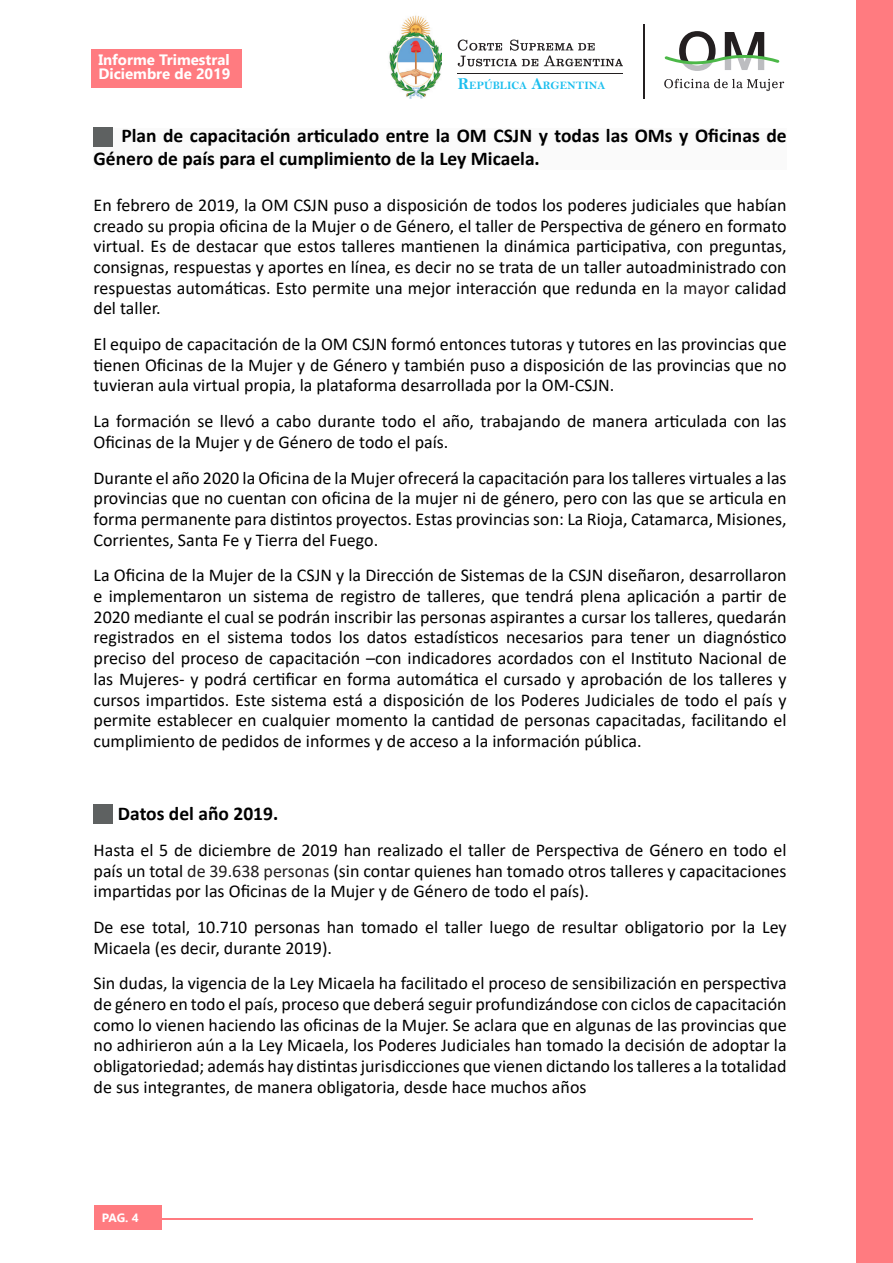
<style>
.page{position:relative;width:893px;height:1263px;background:#fff}
.page>*{position:absolute;margin:0;border:0;box-sizing:border-box;transform-origin:0 0}
.t1{font:700 19.5px/22.4px "Calibri";color:#000}
.t2{font:18px/20.7px "Calibri";color:#000;text-align:justify}
.t3{font:700 15px/13.5px "Gadugi";color:#fff}
.t4{font:700 12px "Gadugi";color:#fff}
.t5{font:11.4px "Bell MT Bold";color:#1abeee}
.s1{font-size:16.5px}
.s2{color:#231f20}
</style>
<div class="page">
<hr style="left:147px;top:1218px;width:605px;height:2px;background:#ff7b80">
<div style="left:94px;top:1205px;width:67px;height:25px;background:#ff7b80"></div>
<div style="left:857px;top:0;width:36px;height:1263px;background:#ff7b80"></div>
<svg style="left:664px;top:79px;width:120px;height:12px"></svg>
<svg style="left:664px;top:31px;width:115px;height:40px"></svg>
<img style="left:389px;top:15px;width:52px;height:83px">
<svg style="left:458px;top:40px;width:165px;height:27px"></svg>
<hr style="left:458px;top:73px;width:165px;height:1px;background:#231f20">
<hr style="left:643px;top:24px;width:1px;height:75px;background:#231f20">
<div style="left:91px;top:49px;width:151px;height:38px;background:#ff7b80"></div>
<div style="left:94px;top:128px;width:693px;height:41px;background:#fafafa"></div>
<div style="left:94px;top:126px;width:19px;height:20px;background:#5e6161"></div>
<div style="left:94px;top:804px;width:19px;height:20px;background:#5e6161"></div>
<p class="t3" style="left:98px;top:53px;width:134px">Informe Trimestral<br>Diciembre de 2019</p>
<p class="t5" style="left:458px;top:79px;width:149px"><span class="s1">R</span>EPÚBLICA <span class="s1">A</span>RGENTINA</p>
<p class="t1" style="left:94px;top:124px;width:695px;text-indent:28px">Plan de capacitación articulado entre la OM CSJN y todas las OMs y Oficinas de<br>Género de país para el cumplimiento de la Ley Micaela.</p>
<p class="t2" style="left:94px;top:194px;width:695px">En febrero de 2019, la OM CSJN puso a disposición de todos los poderes judiciales que habían creado su propia oficina de la Mujer o de Género, el taller de Perspectiva de género en formato virtual. Es de destacar que estos talleres mantienen la dinámica participativa, con preguntas, consignas, respuestas y aportes en línea, es decir no se trata de un taller autoadministrado con respuestas automáticas. Esto permite una mejor interacción que redunda en <span class="s2">la mayor</span> calidad del taller.</p>
<p class="t2" style="left:94px;top:333px;width:695px">El equipo de capacitación de la OM CSJN formó entonces tutoras y tutores en las provincias que tienen Oficinas de la Mujer y de Género y también puso a disposición de las provincias que no tuvieran aula virtual propia, la plataforma desarrollada por la OM-CSJN.</p>
<p class="t2" style="left:94px;top:410px;width:695px">La formación se llevó a cabo durante todo el año, trabajando de manera articulada con las<br>Oficinas de la Mujer y de Género de todo el país.</p>
<p class="t2" style="left:94px;top:467px;width:695px">Durante el año 2020 la Oficina de la Mujer ofrecerá la capacitación para los talleres virtuales a las provincias que no cuentan con oficina de la mujer ni de género, pero con las que se articula en forma permanente para distintos proyectos. Estas provincias son: La Rioja, Catamarca, Misiones, Corrientes, Santa Fe y Tierra del Fuego.</p>
<p class="t2" style="left:94px;top:565px;width:695px">La Oficina de la Mujer de la CSJN y la Dirección de Sistemas de la CSJN diseñaron, desarrollaron e implementaron un sistema de registro de talleres, que tendrá plena aplicación a partir de 2020 mediante el cual se podrán inscribir las personas aspirantes a cursar los talleres, quedarán registrados en el sistema todos los datos estadísticos necesarios para tener un diagnóstico preciso del proceso de capacitación –con indicadores acordados con el Instituto Nacional de las Mujeres- y podrá certificar en forma automática el cursado y aprobación de los talleres y cursos impartidos. Este sistema está a disposición de los Poderes Judiciales de todo el país y permite establecer en cualquier momento la cantidad de personas capacitadas, facilitando el cumplimiento de pedidos de informes y de acceso a la información pública.</p>
<p class="t1" style="left:118px;top:802px;width:162px">Datos del año 2019.</p>
<p class="t2" style="left:94px;top:839px;width:695px">Hasta el 5 de diciembre de 2019 han realizado el taller de Perspectiva de Género en todo el país un total <span class="s2">de 39.638 personas</span> (sin contar quienes han tomado otros talleres y capacitaciones impartidas por las Oficinas de la Mujer y de Género de todo el país).</p>
<p class="t2" style="left:94px;top:916px;width:695px">De ese total, 10.710 personas han tomado el taller luego de resultar obligatorio por la Ley<br>Micaela (es decir, durante 2019).</p>
<p class="t2" style="left:94px;top:972px;width:695px">Sin dudas, la vigencia de la Ley Micaela ha facilitado el proceso de sensibilización en perspectiva de género en todo el país, proceso que deberá seguir profundizándose con ciclos de capacitación como lo vienen haciendo las oficinas de la Mujer. Se aclara que en algunas de las provincias que no adhirieron aún a la Ley Micaela, los Poderes Judiciales han tomado la decisión de adoptar la obligatoriedad; además hay distintas jurisdicciones que vienen dictando los talleres a la totalidad de sus integrantes, de manera obligatoria, desde hace muchos años</p>
<p class="t4" style="left:102px;top:1210px;width:38px">PAG. 4</p>
</div>
